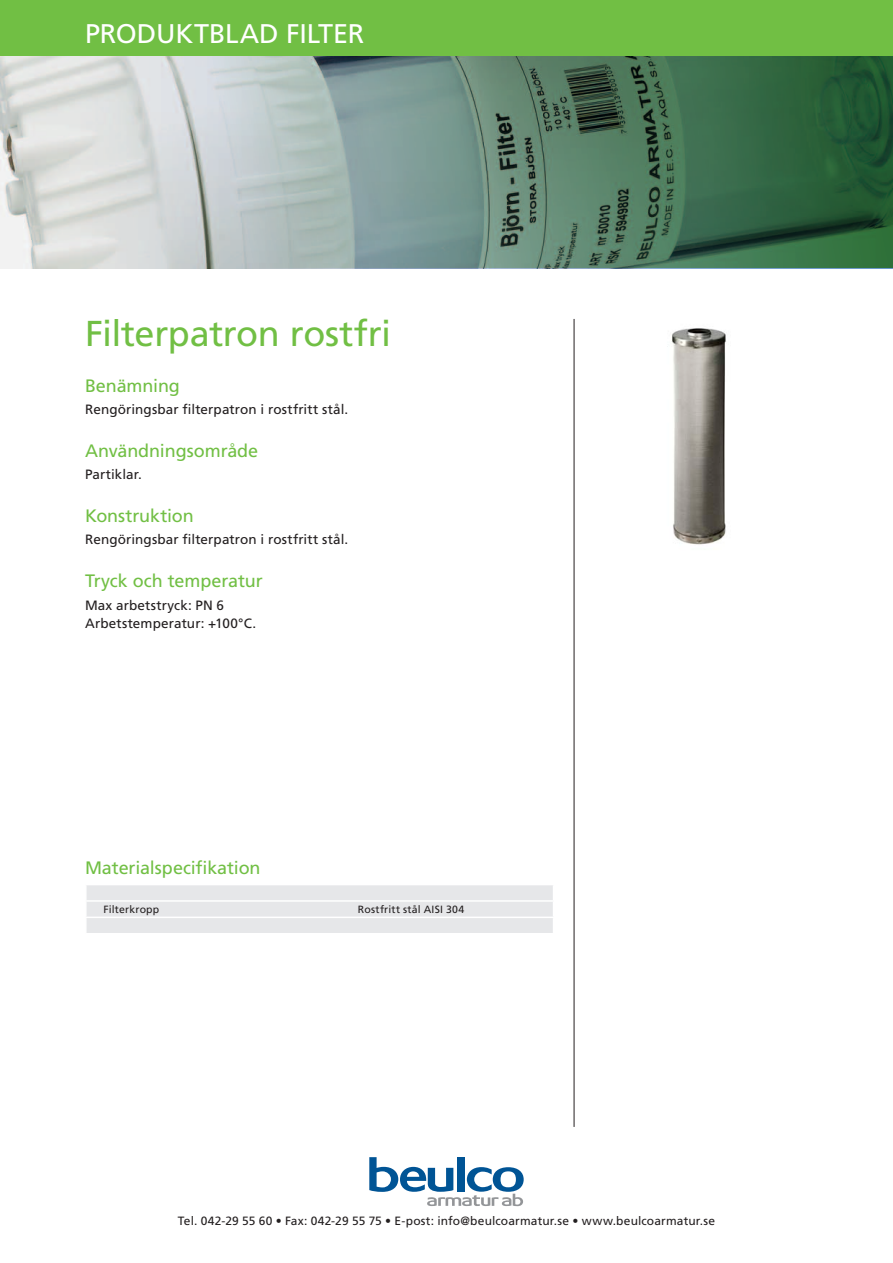
<style>
.page{position:relative;width:893px;height:1263px;background:#fff}
.page>*{position:absolute;margin:0;border:0;box-sizing:border-box;transform-origin:0 0}
.Artikelgrupp{font:36px "Frutiger LT Std";letter-spacing:-.01em;color:#71bf44}
.Produktgruppsrubrik{font:27px "Frutiger";letter-spacing:-.005em;color:#fff}
.Mellanrubrik{font:18px "Frutiger LT Std";letter-spacing:-.005em;color:#71bf44}
.Materialspecrubrik{font:18px "Frutiger LT Std";letter-spacing:-.01em;color:#71bf44}
.Brödtext{font:13.5px "Frutiger LT Std";letter-spacing:.01em;color:#231f20}
.Adresstext{font:12px "Frutiger LT Std";letter-spacing:.01em;color:#231f20}
.MaterialspecText{font:10.5px "Frutiger LT Std";letter-spacing:.02em;color:#231f20}
</style>
<div class="page">
<svg style="left:0;top:55px;width:893px;height:213px;background:#849e91"></svg>
<div style="left:0;top:0;width:893px;height:55px;background:#71bf44"></div>
<svg style="left:369px;top:1157px;width:155px;height:49px"></svg>
<hr style="left:574px;top:319px;width:1px;height:808px;background:#231f20">
<svg style="left:86px;top:885px;width:467px;height:48px;background:#e7e8ea"></svg>
<img style="left:671px;top:328px;width:55px;height:217px">
<p class="Produktgruppsrubrik" style="left:85px;top:18px;width:278px">PRODUKTBLAD Filter</p>
<p class="Artikelgrupp" style="left:85px;top:312px;width:308px">Filterpatron rostfri</p>
<p class="Mellanrubrik" style="left:85px;top:375px;width:96px">Benämning</p>
<p class="Brödtext" style="left:85px;top:402px;width:265px">Rengöringsbar filterpatron i rostfritt stål.</p>
<p class="Mellanrubrik" style="left:85px;top:440px;width:175px">Användningsområde</p>
<p class="Brödtext" style="left:85px;top:467px;width:59px">Partiklar.</p>
<p class="Mellanrubrik" style="left:85px;top:505px;width:110px">Konstruktion</p>
<p class="Brödtext" style="left:85px;top:532px;width:265px">Rengöringsbar filterpatron i rostfritt stål.</p>
<p class="Mellanrubrik" style="left:85px;top:570px;width:179px">Tryck och temperatur</p>
<p class="Brödtext" style="left:85px;top:597px;width:141px">Max arbetstryck: PN 6</p>
<p class="Brödtext" style="left:85px;top:615px;width:173px">Arbetstemperatur: +100°C.</p>
<p class="Materialspecrubrik" style="left:85px;top:857px;width:177px">Materialspecifikation</p>
<p class="MaterialspecText" style="left:104px;top:903px;width:57px">Filterkropp</p>
<p class="MaterialspecText" style="left:358px;top:903px;width:108px">Rostfritt stål AISI 304</p>
<p class="Adresstext" style="left:178px;top:1214px;width:539px">Tel. 042-29 55 60 • Fax: 042-29 55 75 • E-post: info@beulcoarmatur.se • www.beulcoarmatur.se</p>
</div>
